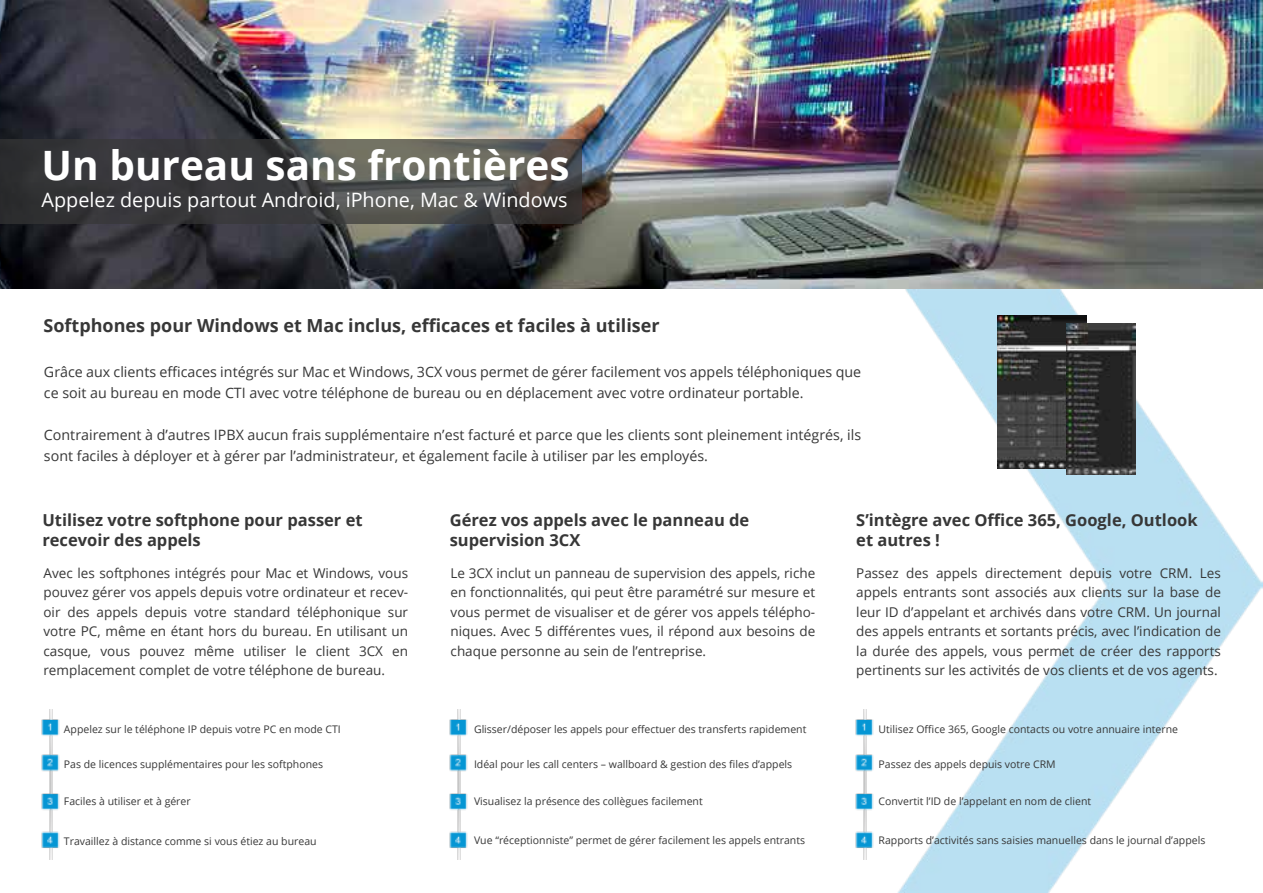
<style>
.page{position:relative;width:1263px;height:893px;background:#fff}
.page>*{position:absolute;margin:0;border:0;box-sizing:border-box;transform-origin:0 0}
.t1{font:700 40.5px "Open Sans";color:#fff}
.t2{font:19.8px "Open Sans";color:#fff}
.t3{font:700 18px "Open Sans";color:#373737}
.t4{font:700 16.5px/19.8px "Open Sans";color:#373737}
.t5{font:14.25px/21px "Open Sans";color:#373737}
.t6{font:13.5px/19.5px "Open Sans";color:#373737;text-align:justify}
.t7{font:10.5px "Open Sans";color:#373737}
</style>
<div class="page">
<img style="left:0;top:0;width:1263px;height:290px">
<img style="left:897px;top:290px;width:366px;height:603px">
<img style="left:997px;top:316px;width:89px;height:152px">
<img style="left:1067px;top:323px;width:68px;height:151px">
<svg style="left:0;top:139px;width:581px;height:84px;background:#454544"></svg>
<img style="left:41px;top:710px;width:19px;height:150px">
<img style="left:855px;top:710px;width:19px;height:150px">
<img style="left:449px;top:710px;width:19px;height:150px">
<h1 class="t1" style="left:42px;top:137px;width:529px">Un bureau sans frontières</h1>
<h2 class="t2" style="left:42px;top:187px;width:527px">Appelez depuis partout Android, iPhone, Mac &amp; Windows</h2>
<h3 class="t3" style="left:44px;top:312px;width:617px">Softphones pour Windows et Mac inclus, efficaces et faciles à utiliser</h3>
<p class="t5" style="left:44px;top:360px;width:819px">Grâce aux clients efficaces intégrés sur Mac et Windows, 3CX vous permet de gérer facilement vos appels téléphoniques que ce soit au bureau en mode CTI avec votre téléphone de bureau ou en déplacement avec votre ordinateur portable.</p>
<p class="t5" style="left:44px;top:423px;width:819px">Contrairement à d’autres IPBX aucun frais supplémentaire n’est facturé et parce que les clients sont pleinement intégrés, ils sont faciles à déployer et à gérer par l’administrateur, et également facile à utiliser par les employés.</p>
<p class="t4" style="left:42px;top:509px;width:322px">Utilisez votre softphone pour passer et recevoir des appels</p>
<p class="t4" style="left:450px;top:509px;width:301px">Gérez vos appels avec le panneau de supervision 3CX</p>
<p class="t4" style="left:856px;top:509px;width:343px">S’intègre avec Office 365, Google, Outlook et autres !</p>
<p class="t6" style="left:43px;top:563px;width:366px">Avec les softphones intégrés pour Mac et Windows, vous pouvez gérer vos appels depuis votre ordinateur et recev&shy;oir des appels depuis votre standard téléphonique sur votre PC, même en étant hors du bureau. En utilisant un casque, vous pouvez même utiliser le client 3CX en remplacement complet de votre téléphone de bureau.</p>
<p class="t6" style="left:451px;top:563px;width:366px">Le 3CX inclut un panneau de supervision des appels, riche en fonctionnalités, qui peut être paramétré sur mesure et vous permet de visualiser et de gérer vos appels télépho&shy;niques. Avec 5 différentes vues, il répond aux besoins de chaque personne au sein de l’entreprise.</p>
<p class="t6" style="left:856px;top:563px;width:366px">Passez des appels directement depuis votre CRM. Les appels entrants sont associés aux clients sur la base de leur ID d’appelant et archivés dans votre CRM. Un journal des appels entrants et sortants précis, avec l’indication de la durée des appels, vous permet de créer des rapports pertinents sur les activités de vos clients et de vos agents.</p>
<p class="t7" style="left:64px;top:722px;width:278px">Appelez sur le téléphone IP depuis votre PC en mode CTI</p>
<p class="t7" style="left:64px;top:757px;width:261px">Pas de licences supplémentaires pour les softphones</p>
<p class="t7" style="left:64px;top:794px;width:128px">Faciles à utiliser et à gérer</p>
<p class="t7" style="left:64px;top:834px;width:254px">Travaillez à distance comme si vous étiez au bureau</p>
<p class="t7" style="left:474px;top:722px;width:334px">Glisser/déposer les appels pour effectuer des transferts rapidement</p>
<p class="t7" style="left:474px;top:757px;width:320px">Idéal pour les call centers – wallboard &amp; gestion des files d’appels</p>
<p class="t7" style="left:474px;top:794px;width:230px">Visualisez la présence des collègues facilement</p>
<p class="t7" style="left:878px;top:722px;width:301px">Utilisez Office 365, Google contacts ou votre annuaire interne</p>
<p class="t7" style="left:878px;top:757px;width:179px">Passez des appels depuis votre CRM</p>
<p class="t7" style="left:878px;top:794px;width:214px">Convertit l’ID de l’appelant en nom de client</p>
<p class="t7" style="left:474px;top:832px;width:333px">Vue “réceptionniste” permet de gérer facilement les appels entrants</p>
<p class="t7" style="left:878px;top:832px;width:328px">Rapports d’activités sans saisies manuelles dans le journal d’appels</p>
</div>
